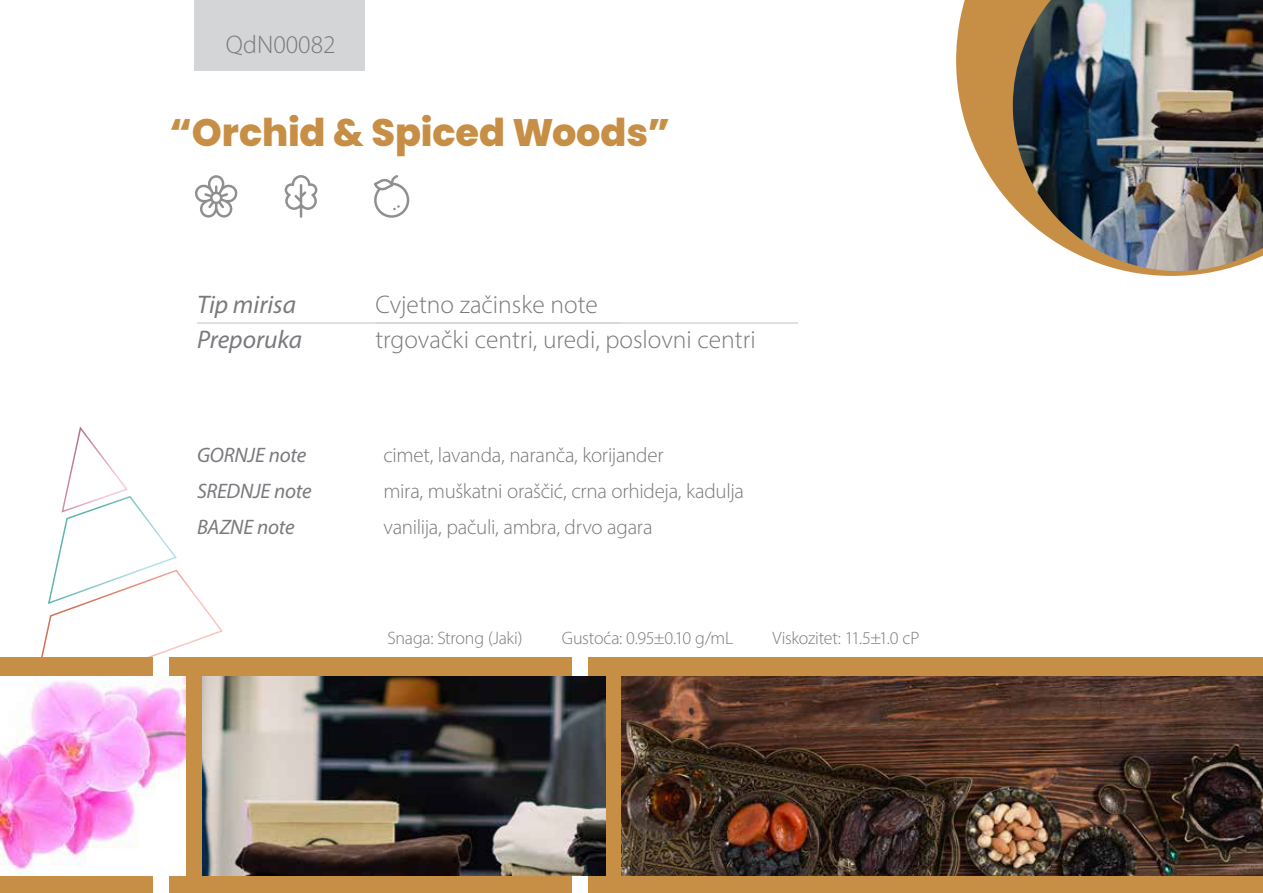
<style>
.page{position:relative;width:1263px;height:893px;background:#fff}
.page>*{position:absolute;margin:0;border:0;box-sizing:border-box;transform-origin:0 0}
.t1{font:800 38.25px "Poppins";letter-spacing:-.005em;color:#c78e45}
.t2{font:300 25.5px/34.5px "Myriad Pro";color:#797a7d}
.t3{font:italic 25.5px/34.5px "Myriad Pro";color:#797a7d}
.t4{font:300 21px/36px "Myriad Pro";letter-spacing:-.015em;color:#797a7d}
.t5{font:italic 21px/36px "Myriad Pro";letter-spacing:-.015em;color:#797a7d}
.t6{font:300 18px "Myriad Pro";letter-spacing:-.015em;color:#797a7d}
</style>
<div class="page">
<svg style="left:956px;top:0;width:261px;height:276px;fill:#c78e45"></svg>
<svg style="left:31px;top:426px;width:193px;height:250px"></svg>
<div style="left:194px;top:0;width:170px;height:70px;background:#d3d5d6"></div>
<div style="left:0;top:658px;width:153px;height:235px;background:#c78e45"></div>
<div style="left:170px;top:658px;width:402px;height:235px;background:#c78e45"></div>
<div style="left:589px;top:658px;width:674px;height:235px;background:#c78e45"></div>
<img style="left:0;top:676px;width:186px;height:200px">
<img style="left:203px;top:676px;width:402px;height:200px">
<img style="left:622px;top:676px;width:641px;height:200px">
<hr style="left:197px;top:322px;width:423px;height:2px;background:#d3d5d6">
<hr style="left:375px;top:322px;width:423px;height:2px;background:#d3d5d6">
<img style="left:1013px;top:0;width:250px;height:271px">
<svg style="left:195px;top:175px;width:43px;height:43px"></svg>
<svg style="left:285px;top:175px;width:32px;height:43px"></svg>
<svg style="left:374px;top:175px;width:35px;height:43px"></svg>
<p class="t2" style="left:226px;top:27px;width:111px">QdN00082</p>
<h1 class="t1" style="left:170px;top:110px;width:502px">“Orchid &amp; Spiced Woods”</h1>
<p class="t3" style="left:197px;top:287px;width:107px">Tip mirisa<br>Preporuka</p>
<p class="t2" style="left:375px;top:287px;width:382px">Cvjetno začinske note<br>trgovački centri, uredi, poslovni centri</p>
<p class="t5" style="left:197px;top:437px;width:116px">GORNJE note<br>SREDNJE note<br>BAZNE note</p>
<p class="t4" style="left:383px;top:437px;width:362px">cimet, lavanda, naranča, korijander<br>mira, muškatni oraščić, crna orhideja, kadulja vanilija, pačuli, ambra, drvo agara</p>
<p class="t6" style="left:388px;top:627px;width:136px">Snaga: Strong (Jaki)</p>
<p class="t6" style="left:562px;top:627px;width:173px">Gustoća: 0.95±0.10 g/mL</p>
<p class="t6" style="left:773px;top:627px;width:148px">Viskozitet: 11.5±1.0 cP</p>
</div>
